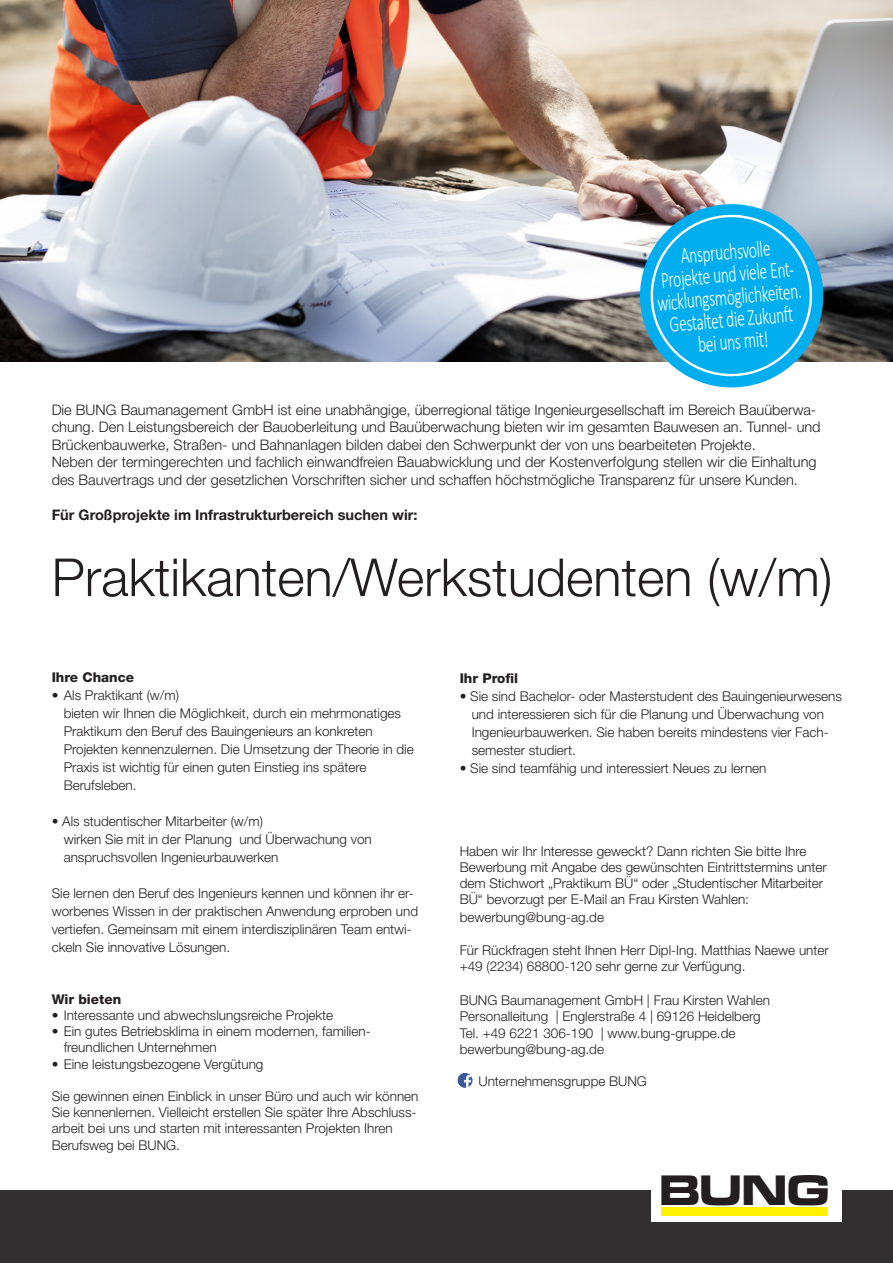
<style>
.page{position:relative;width:893px;height:1263px;background:#fff}
.page>*{position:absolute;margin:0;border:0;box-sizing:border-box;transform-origin:0 0}
.t1{font:300 52.5px "Helvetica Neue LT Std";color:#231f20}
.t2{font:44.4px "Microgramma D Bold Exte";color:#231f20}
.t3{font:300 23.25px/22.5px "Calibri";color:#fff;text-align:center;scale:.67 1}
.t4{font:300 14.55px/17.4px "Helvetica Neue LT Std";color:#231f20}
.t5{font:700 14.55px "Helvetica Neue LT Std";color:#231f20}
.t6{font:300 13.5px/18px "Helvetica Neue LT Std";color:#231f20}
.t7{font:800 13.5px "Helvetica Neue LT Std";color:#231f20}
</style>
<div class="page">
<div style="left:0;top:1191px;width:893px;height:72px;background:#312f30"></div>
<div style="left:651px;top:1160px;width:191px;height:61px;background:#fff"></div>
<div style="left:661px;top:1207px;width:166px;height:9px;background:#fff101"></div>
<img style="left:0;top:0;width:893px;height:361px">
<svg style="left:637px;top:201px;width:190px;height:187px;background:#37b2e1"></svg>
<img style="left:458px;top:1073px;width:15px;height:15px;border-radius:8px">
<p class="t3" style="left:652px;top:247px;width:218px;rotate:-5deg">Anspruchsvolle<br>Projekte und viele Ent&shy;wicklungsmöglichkeiten.<br>Gestaltet die Zukunft bei uns mit!</p>
<p class="t4" style="left:52px;top:401px;width:770px">Die BUNG Baumanagement GmbH ist eine unabhängige, überregional tätige Ingenieurgesellschaft im Bereich Bauüberwa&shy;chung. Den Leistungsbereich der Bauoberleitung und Bauüberwachung bieten wir im gesamten Bauwesen an. Tunnel- und<br>Brückenbauwerke, Straßen- und Bahnanlagen bilden dabei den Schwerpunkt der von uns bearbeiteten Projekte.</p>
<p class="t4" style="left:52px;top:453px;width:766px">Neben der termingerechten und fachlich einwandfreien Bauabwicklung und der Kostenverfolgung stellen wir die Einhaltung des Bauvertrags und der gesetzlichen Vorschriften sicher und schaffen höchstmögliche Transparenz für unsere Kunden.</p>
<p class="t5" style="left:52px;top:505px;width:367px">Für Großprojekte im Infrastrukturbereich suchen wir:</p>
<p class="t1" style="left:52px;top:545px;width:782px">Praktikanten/Werkstudenten (w/m)</p>
<p class="t7" style="left:52px;top:669px;width:84px">Ihre Chance</p>
<p class="t6" style="left:52px;top:685px;width:129px">• Als Praktikant (w/m)</p>
<p class="t6" style="left:64px;top:703px;width:352px">bieten wir Ihnen die Möglichkeit, durch ein mehrmonatiges Praktikum den Beruf des Bauingenieurs an konkreten Projekten kennenzulernen. Die Umsetzung der Theorie in die Praxis ist wichtig für einen guten Einstieg ins spätere</p>
<p class="t6" style="left:64px;top:775px;width:74px">Berufsleben.</p>
<p class="t6" style="left:52px;top:811px;width:213px">• Als studentischer Mitarbeiter (w/m)</p>
<p class="t6" style="left:64px;top:829px;width:310px">wirken Sie mit in der Planung und Überwachung von anspruchsvollen Ingenieurbauwerken</p>
<p class="t6" style="left:52px;top:883px;width:368px">Sie lernen den Beruf des Ingenieurs kennen und können ihr er&shy;worbenes Wissen in der praktischen Anwendung erproben und vertiefen. Gemeinsam mit einem interdisziplinären Team entwi&shy;ckeln Sie innovative Lösungen.</p>
<p class="t7" style="left:52px;top:991px;width:71px">Wir bieten</p>
<p class="t6" style="left:52px;top:1006px;width:283px">• Interessante und abwechslungsreiche Projekte</p>
<p class="t6" style="left:52px;top:1022px;width:321px">• Ein gutes Betriebsklima in einem modernen, familien-</p>
<p class="t6" style="left:64px;top:1038px;width:155px">freundlichen Unternehmen</p>
<p class="t6" style="left:52px;top:1054px;width:213px">• Eine leistungsbezogene Vergütung</p>
<p class="t6" style="left:52px;top:1088px;width:368px;line-height:16.2px">Sie gewinnen einen Einblick in unser Büro und auch wir können Sie kennenlernen. Vielleicht erstellen Sie später Ihre Abschluss&shy;arbeit bei uns und starten mit interessanten Projekten Ihren Berufsweg bei BUNG.</p>
<p class="t7" style="left:460px;top:670px;width:60px">Ihr Profil</p>
<p class="t6" style="left:460px;top:687px;width:384px;text-align:center">• Sie sind Bachelor- oder Masterstudent des Bauingenieurwesens und interessieren sich für die Planung und Überwachung von</p>
<p class="t6" style="left:472px;top:723px;width:359px">Ingenieurbauwerken. Sie haben bereits mindestens vier Fach-</p>
<p class="t6" style="left:472px;top:741px;width:106px">semester studiert.</p>
<p class="t6" style="left:460px;top:759px;width:308px">• Sie sind teamfähig und interessiert Neues zu lernen</p>
<p class="t6" style="left:460px;top:842px;width:369px;line-height:16.2px">Haben wir Ihr Interesse geweckt? Dann richten Sie bitte Ihre Bewerbung mit Angabe des gewünschten Eintrittstermins unter dem Stichwort „Praktikum BÜ“ oder „Studentischer Mitarbeiter BÜ“ bevorzugt per E-Mail an Frau Kirsten Wahlen:</p>
<p class="t6" style="left:460px;top:908px;width:146px">bewerbung@bung-ag.de</p>
<p class="t6" style="left:460px;top:941px;width:371px;line-height:16.2px">Für Rückfragen steht Ihnen Herr Dipl-Ing. Matthias Naewe unter +49 (2234) 68800-120 sehr gerne zur Verfügung.</p>
<p class="t6" style="left:460px;top:991px;width:312px">BUNG Baumanagement GmbH | Frau Kirsten Wahlen</p>
<p class="t6" style="left:460px;top:1007px;width:303px">Personalleitung | Englerstraße 4 | 69126 Heidelberg</p>
<p class="t6" style="left:460px;top:1023px;width:277px">Tel. +49 6221 306-190 | www.bung-gruppe.de</p>
<p class="t6" style="left:460px;top:1040px;width:146px">bewerbung@bung-ag.de</p>
<p class="t6" style="left:478px;top:1072px;width:170px">Unternehmensgruppe BUNG</p>
<p class="t2" style="left:659px;top:1160px;width:171px">BUNG</p>
</div>
